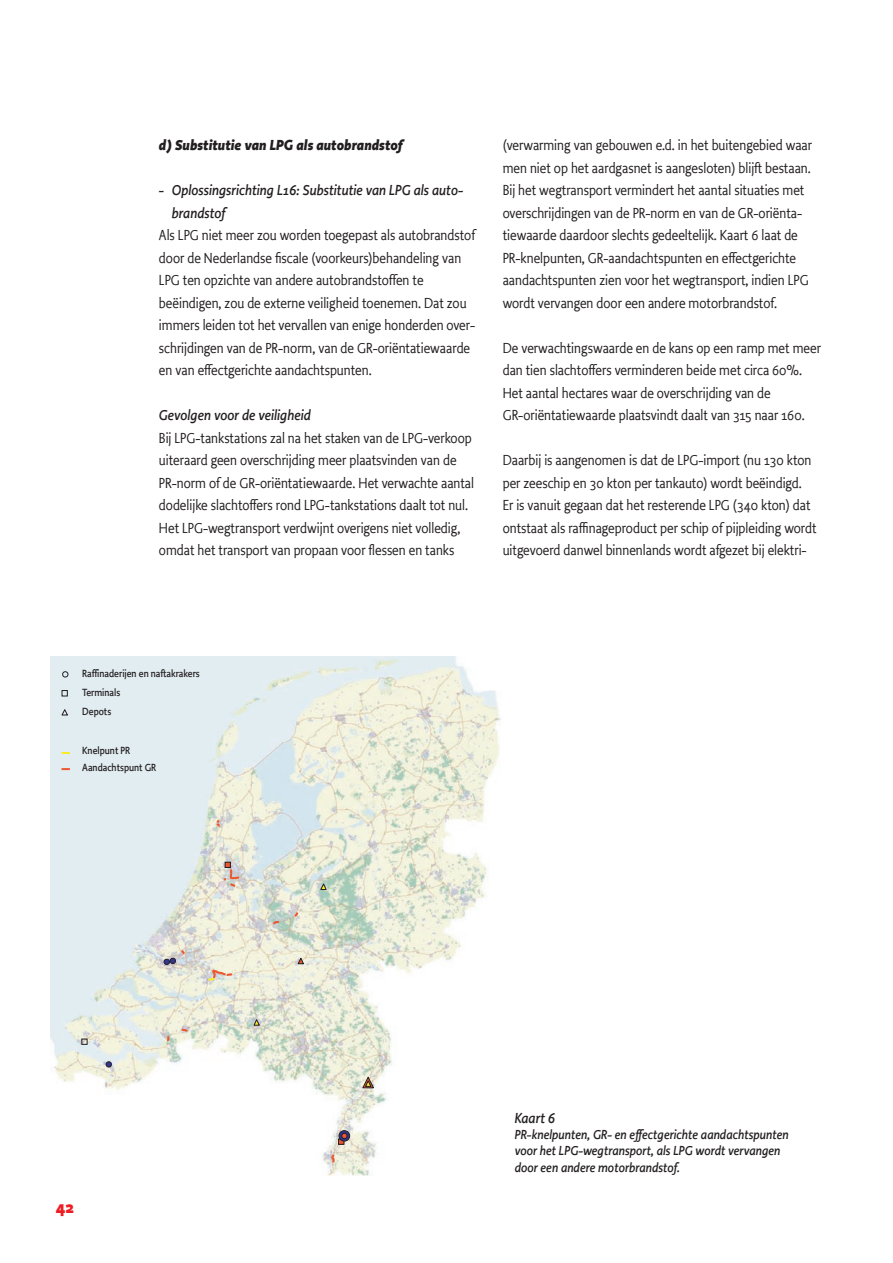
<style>
.page{position:relative;width:893px;height:1263px;background:#fff}
.page>*{position:absolute;margin:0;border:0;box-sizing:border-box;transform-origin:0 0}
.t1{font:700 18px "Productus";color:#ee1d23}
.t2{font:15px/22.5px "Productus";color:#231f20}
.t3{font:italic 500 15px/22.5px "Productus";color:#231f20}
.t4{font:italic 700 15px "Productus";color:#231f20}
.t5{font:italic 500 13.5px/16.2px "Productus";color:#231f20}
.t6{font:500 10.8px/19.2px "Productus";color:#231f20}
</style>
<div class="page">
<img style="left:50px;top:657px;width:451px;height:519px">
<svg style="left:166px;top:867px;width:182px;height:297px"></svg>
<svg style="left:81px;top:1039px;width:6px;height:6px"></svg>
<svg style="left:339px;top:1130px;width:11px;height:11px"></svg>
<div style="left:339px;top:1130px;width:11px;height:11px;border:1px solid #231f21;border-radius:50%"></div>
<svg style="left:338px;top:1133px;width:9px;height:12px"></svg>
<svg style="left:362px;top:1076px;width:13px;height:12px"></svg>
<svg style="left:164px;top:958px;width:12px;height:7px"></svg>
<svg style="left:106px;top:1061px;width:6px;height:6px"></svg>
<svg style="left:62px;top:690px;width:6px;height:6px"></svg>
<svg style="left:62px;top:752px;width:8px;height:2px"></svg>
<svg style="left:62px;top:768px;width:8px;height:2px"></svg>
<svg style="left:62px;top:671px;width:6px;height:6px"></svg>
<svg style="left:61px;top:709px;width:8px;height:7px"></svg>
<svg style="left:179px;top:819px;width:158px;height:340px"></svg>
<p class="t4" style="left:159px;top:135px;width:245px">d) Substitutie van LPG als autobrandstof</p>
<p class="t3" style="left:172px;top:179px;width:293px;text-indent:-13px">- Oplossingsrichting L16: Substitutie van LPG als auto&shy;brandstof</p>
<p class="t2" style="left:159px;top:224px;width:318px">Als LPG niet meer zou worden toegepast als autobrandstof door de Nederlandse fiscale (voorkeurs)behandeling van LPG ten opzichte van andere autobrandstoffen te beëindigen, zou de externe veiligheid toenemen. Dat zou immers leiden tot het vervallen van enige honderden over&shy;schrijdingen van de PR-norm, van de GR-oriëntatiewaarde en van effectgerichte aandachtspunten.</p>
<p class="t3" style="left:159px;top:404px;width:153px">Gevolgen voor de veiligheid</p>
<p class="t2" style="left:159px;top:427px;width:317px">Bij LPG-tankstations zal na het staken van de LPG-verkoop uiteraard geen overschrijding meer plaatsvinden van de PR-norm of de GR-oriëntatiewaarde. Het verwachte aantal dodelijke slachtoffers rond LPG-tankstations daalt tot nul.<br>Het LPG-wegtransport verdwijnt overigens niet volledig, omdat het transport van propaan voor flessen en tanks</p>
<p class="t2" style="left:503px;top:134px;width:311px">(verwarming van gebouwen e.d. in het buitengebied waar men niet op het aardgasnet is aangesloten) blijft bestaan.<br>Bij het wegtransport vermindert het aantal situaties met overschrijdingen van de PR-norm en van de GR-oriënta&shy;tiewaarde daardoor slechts gedeeltelijk. Kaart 6 laat de PR-knelpunten, GR-aandachtspunten en effectgerichte aandachtspunten zien voor het wegtransport, indien LPG wordt vervangen door een andere motorbrandstof.</p>
<p class="t2" style="left:503px;top:337px;width:320px">De verwachtingswaarde en de kans op een ramp met meer dan tien slachtoffers verminderen beide met circa 60%.<br>Het aantal hectares waar de overschrijding van de GR-oriëntatiewaarde plaatsvindt daalt van 315 naar 160.</p>
<p class="t2" style="left:503px;top:449px;width:315px">Daarbij is aangenomen is dat de LPG-import (nu 130 kton per zeeschip en 30 kton per tankauto) wordt beëindigd.<br>Er is vanuit gegaan dat het resterende LPG (340 kton) dat ontstaat als raffinageproduct per schip of pijpleiding wordt uitgevoerd danwel binnenlands wordt afgezet bij elektri-</p>
<p class="t6" style="left:82px;top:664px;width:119px">Raffinaderijen en naftakrakers<br>Terminals<br>Depots</p>
<p class="t6" style="left:82px;top:743px;width:76px;line-height:16px">Knelpunt PR<br>Aandachtspunt GR</p>
<p class="t1" style="left:56px;top:1195px;width:20px">42</p>
<p class="t3" style="left:515px;top:1107px;width:42px">Kaart 6</p>
<p class="t5" style="left:515px;top:1127px;width:276px">PR-knelpunten, GR- en effectgerichte aandachtspunten voor het LPG-wegtransport, als LPG wordt vervangen door een andere motorbrandstof.</p>
</div>
